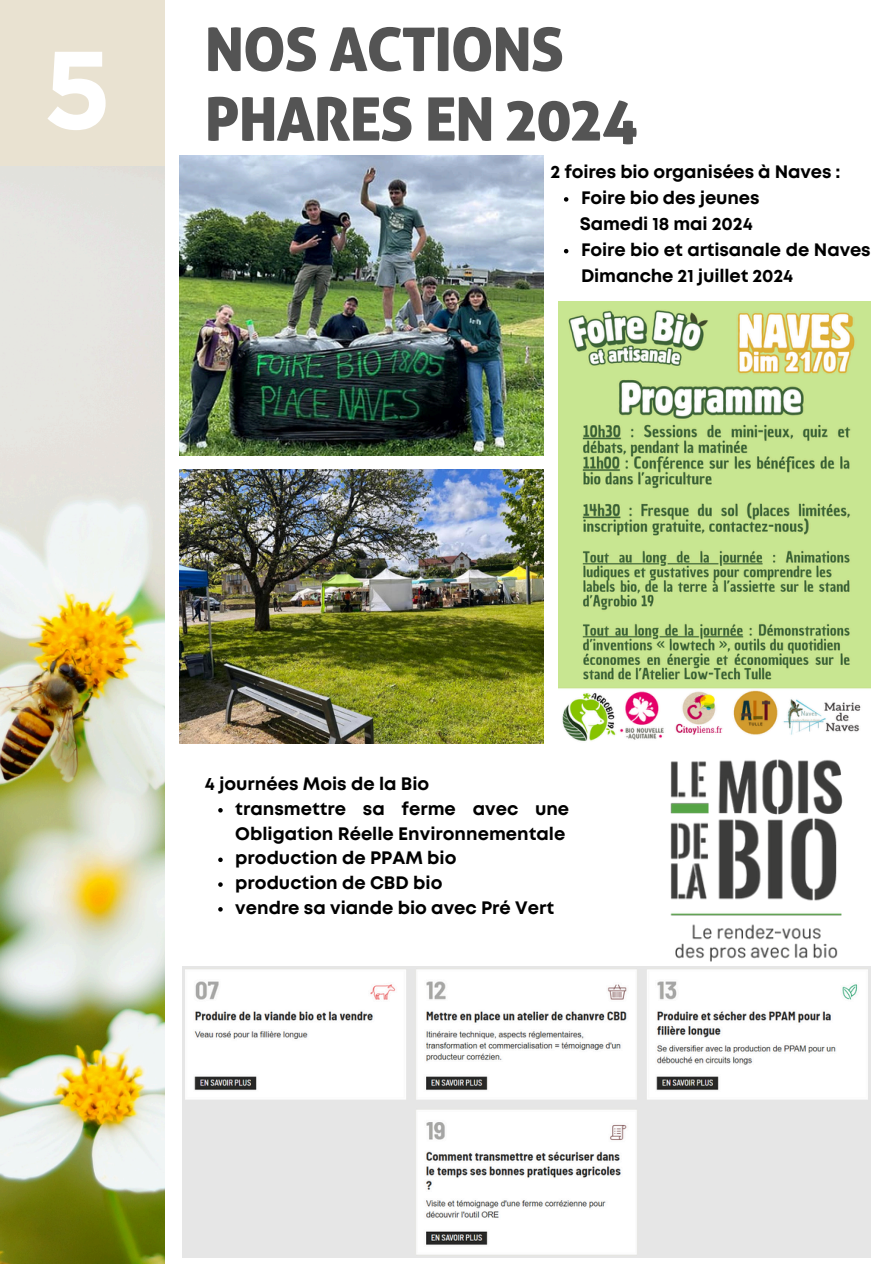
<style>
.page{position:relative;width:894px;height:1264px;background:#fff}
.page>*{position:absolute;margin:0;border:0;box-sizing:border-box;transform-origin:0 0}
.t1{font:700 110.1px "Gotham";color:#fff}
.t2{font:60px/69.8px "Aller Display";letter-spacing:-.02em;color:#545454}
.t3{font:700 18px/24.8px "Mont";color:#000}
</style>
<div class="page">
<div style="left:0;top:0;width:164px;height:173px;background:#e9e2d1"></div>
<img style="left:0;top:166px;width:164px;height:1097px">
<img style="left:670px;top:759px;width:172px;height:202px">
<img style="left:182px;top:966px;width:688px;height:291px">
<img style="left:558px;top:302px;width:312px;height:439px">
<img style="left:179px;top:156px;width:364px;height:299px">
<img style="left:179px;top:469px;width:364px;height:274px">
<svg style="left:218px;top:808px;width:5px;height:4px"></svg>
<svg style="left:218px;top:857px;width:5px;height:5px"></svg>
<svg style="left:218px;top:882px;width:5px;height:4px"></svg>
<svg style="left:218px;top:907px;width:5px;height:4px"></svg>
<svg style="left:563px;top:197px;width:5px;height:5px"></svg>
<svg style="left:564px;top:249px;width:4px;height:4px"></svg>
<h1 class="t1" style="left:43px;top:23px;width:71px">5</h1>
<h2 class="t2" style="left:205px;top:15px;width:435px">NOS ACTIONS<br>PHARES EN 2024</h2>
<p class="t3" style="left:579px;top:160px;width:292px;line-height:25.8px;text-indent:-29px">2 foires bio organisées à Naves :<br>Foire bio des jeunes<br>Samedi 18 mai 2024<br>Foire bio et artisanale de Naves<br>Dimanche 21 juillet 2024</p>
<p class="t3" style="left:235px;top:772px;width:335px;text-indent:-31px">4 journées Mois de la Bio<br>transmettre sa ferme avec une<br>Obligation Réelle Environnementale production de PPAM bio<br>production de CBD bio<br>vendre sa viande bio avec Pré Vert</p>
</div>
